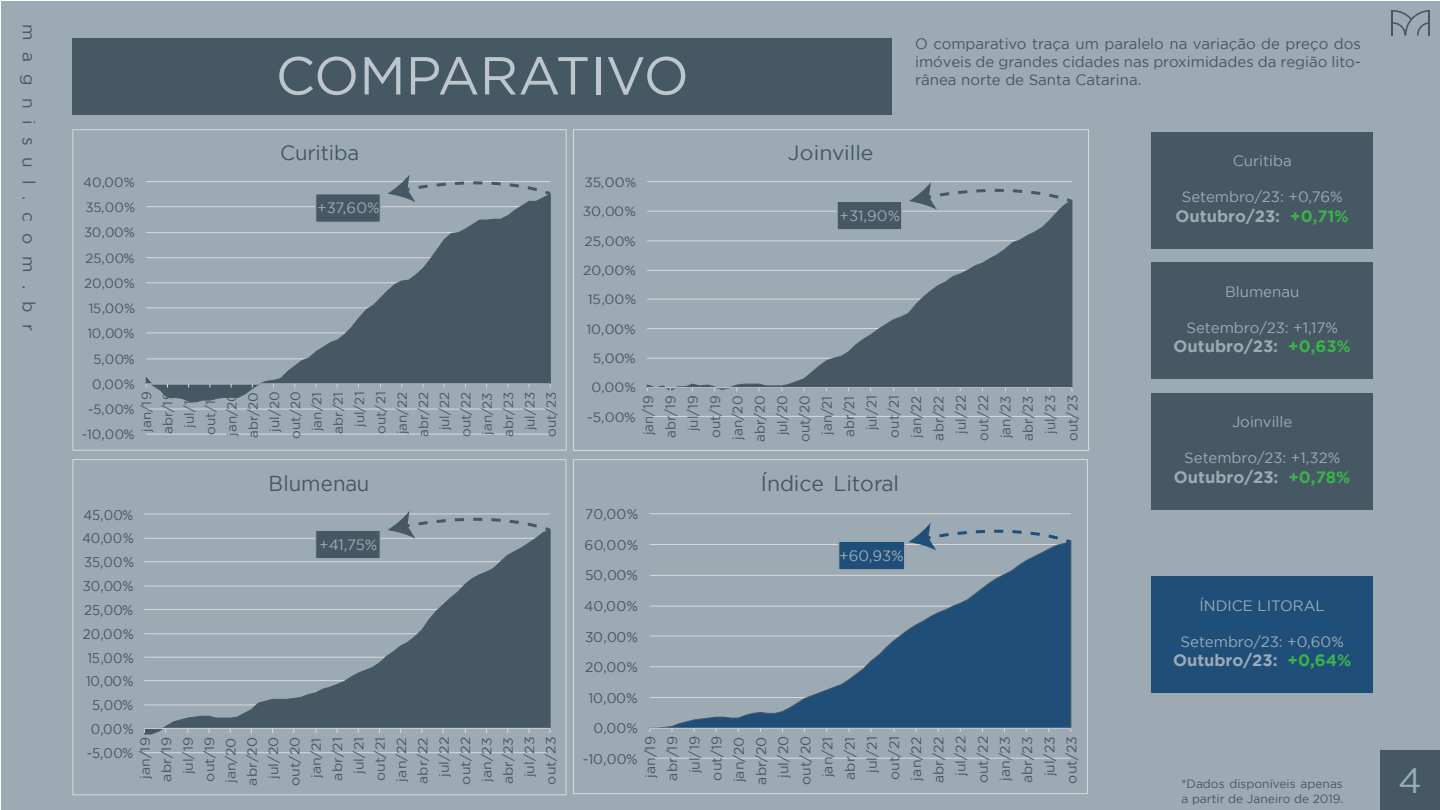
<style>
.page{position:relative;width:1440px;height:810px;background:#fff}
.page>*{position:absolute;margin:0;border:0;box-sizing:border-box;transform-origin:0 0}
.t1{font:53.4px "Gotham";color:#bcc6cc}
.t2{font:35.25px "Gotham";color:#93acbc}
.t3{font:21.52px "Gotham";color:#465863;scale:.94 1}
.t4{font:21.45px "Gotham";letter-spacing:-.005em;color:#465863}
.t5{font:20.62px "Gotham";color:#465863}
.t6{font:17.25px "Gotham";letter-spacing:.69em;color:#465863}
.t7{font:700 16.5px "Gotham";color:#9caab3}
.t8{font:15px "Gotham";color:#9caab3}
.t9{font:15px/18px "Gotham";color:#465863;text-align:justify}
.t10{font:14.02px "Gotham";color:#465863;scale:.94 1}
.t11{font:14.02px "Gotham";color:#465863}
.t12{font:13.88px/22.4px "Gotham";color:#465863;text-align:right}
.t13{font:13.8px/22.2px "Gotham";color:#465863;text-align:right}
.t14{font:13.42px "Gotham";color:#465863}
.t15{font:13.27px/21.4px "Gotham";color:#465863;text-align:right;scale:1.06 1}
.t16{font:13.27px/21.3px "Gotham";color:#465863;text-align:right}
.t17{font:12px/14.4px "Gotham";color:#465863}
.s1{color:#39b34a}
</style>
<div class="page">
<div style="left:2px;top:1px;width:1438px;height:809px;background:#9caab3"></div>
<hr style="left:650px;top:514px;width:421px;height:1px;background:#d9d9d9">
<hr style="left:650px;top:758px;width:421px;height:1px;background:#d9d9d9">
<svg style="left:649px;top:544px;width:422px;height:185px"></svg>
<hr style="left:650px;top:728px;width:421px;height:1px;background:#d9d9d9">
<hr style="left:647px;top:181px;width:425px;height:1px;background:#d9d9d9">
<hr style="left:647px;top:416px;width:425px;height:1px;background:#d9d9d9">
<svg style="left:647px;top:210px;width:425px;height:181px"></svg>
<hr style="left:647px;top:388px;width:425px;height:1px;background:#d9d9d9">
<div style="left:573px;top:129px;width:516px;height:322px;border:1px solid #d9d9d9"></div>
<hr style="left:144px;top:514px;width:406px;height:1px;background:#d9d9d9">
<hr style="left:144px;top:752px;width:406px;height:1px;background:#d9d9d9">
<svg style="left:144px;top:537px;width:407px;height:197px"></svg>
<hr style="left:144px;top:728px;width:406px;height:1px;background:#d9d9d9">
<hr style="left:146px;top:181px;width:404px;height:1px;background:#d9d9d9">
<hr style="left:146px;top:409px;width:404px;height:1px;background:#d9d9d9">
<hr style="left:146px;top:434px;width:404px;height:1px;background:#d9d9d9">
<svg style="left:146px;top:202px;width:405px;height:200px"></svg>
<hr style="left:146px;top:384px;width:404px;height:1px;background:#d9d9d9">
<div style="left:73px;top:129px;width:493px;height:321px;border:1px solid #d9d9d9"></div>
<div style="left:72px;top:38px;width:820px;height:77px;background:#465863"></div>
<div style="left:1380px;top:750px;width:60px;height:60px;background:#465863"></div>
<svg style="left:1392px;top:10px;width:38px;height:26px"></svg>
<div style="left:1151px;top:132px;width:222px;height:117px;background:#465863"></div>
<div style="left:1151px;top:262px;width:222px;height:117px;background:#465863"></div>
<div style="left:1151px;top:393px;width:222px;height:117px;background:#465863"></div>
<div style="left:1151px;top:576px;width:222px;height:117px;background:#1f4e79"></div>
<svg style="left:387px;top:174px;width:164px;height:28px"></svg>
<div style="left:315px;top:194px;width:66px;height:29px;background:#465863;border:1px solid #9caab3"></div>
<svg style="left:908px;top:523px;width:164px;height:28px"></svg>
<div style="left:838px;top:541px;width:67px;height:29px;background:#1f4e79;border:1px solid #9caab3"></div>
<svg style="left:387px;top:511px;width:164px;height:28px"></svg>
<div style="left:315px;top:530px;width:65px;height:29px;background:#465863;border:1px solid #9caab3"></div>
<svg style="left:909px;top:182px;width:164px;height:28px"></svg>
<div style="left:837px;top:201px;width:65px;height:29px;background:#465863;border:1px solid #9caab3"></div>
<p class="t6" style="left:39px;top:24px;width:309px;rotate:90deg">magnisul.com.br</p>
<p class="t14" style="left:83px;top:175px;width:53px">40,00%</p>
<p class="t14" style="left:85px;top:200px;width:51px">35,00%</p>
<p class="t14" style="left:84px;top:225px;width:52px">30,00%</p>
<p class="t14" style="left:86px;top:250px;width:51px">25,00%</p>
<p class="t14" style="left:84px;top:276px;width:52px">20,00%</p>
<p class="t14" style="left:89px;top:301px;width:48px">15,00%</p>
<p class="t14" style="left:87px;top:326px;width:49px">10,00%</p>
<p class="t14" style="left:93px;top:351px;width:43px">5,00%</p>
<h1 class="t1" style="left:276px;top:46px;width:415px">COMPARATIVO</h1>
<h3 class="t5" style="left:280px;top:141px;width:81px">Curitiba</h3>
<p class="t8" style="left:317px;top:200px;width:64px">+37,60%</p>
<p class="t14" style="left:584px;top:175px;width:54px">35,00%</p>
<p class="t14" style="left:583px;top:204px;width:55px">30,00%</p>
<p class="t14" style="left:585px;top:234px;width:53px">25,00%</p>
<p class="t14" style="left:583px;top:263px;width:55px">20,00%</p>
<p class="t14" style="left:588px;top:292px;width:50px">15,00%</p>
<p class="t14" style="left:586px;top:322px;width:51px">10,00%</p>
<p class="t14" style="left:593px;top:351px;width:44px">5,00%</p>
<p class="t9" style="left:915px;top:35px;width:448px">O comparativo traça um paralelo na variação de preço dos imóveis de grandes cidades nas proximidades da região lito&shy;rânea norte de Santa Catarina.</p>
<h3 class="t5" style="left:788px;top:141px;width:87px">Joinville</h3>
<p class="t8" style="left:839px;top:207px;width:62px">+31,90%</p>
<p class="t8" style="left:1233px;top:153px;width:60px">Curitiba</p>
<p class="t8" style="left:1182px;top:189px;width:162px">Setembro/23: +0,76%</p>
<p class="t7" style="left:1176px;top:207px;width:175px">Outubro/23: <span class="s1">+0,71%</span></p>
<p class="t8" style="left:1225px;top:283px;width:76px">Blumenau</p>
<p class="t8" style="left:1187px;top:319px;width:153px">Setembro/23: +1,17%</p>
<p class="t7" style="left:1174px;top:337px;width:179px">Outubro/23: <span class="s1">+0,63%</span></p>
<p class="t14" style="left:92px;top:377px;width:44px">0,00%</p>
<p class="t16" style="left:136px;top:439px;width:49px;rotate:-90deg">jan/19 abr/19 jul/19 out/19 jan/20 abr/20 jul/20 out/20 jan/21 abr/21 jul/21 out/21 jan/22 abr/22 jul/22 out/22 jan/23 abr/23 jul/23 out/23</p>
<p class="t14" style="left:88px;top:402px;width:48px">-5,00%</p>
<p class="t14" style="left:82px;top:427px;width:54px">-10,00%</p>
<p class="t10" style="left:83px;top:507px;width:55px">45,00%</p>
<p class="t10" style="left:82px;top:531px;width:57px">40,00%</p>
<p class="t10" style="left:84px;top:555px;width:55px">35,00%</p>
<p class="t10" style="left:83px;top:578px;width:56px">30,00%</p>
<p class="t10" style="left:84px;top:602px;width:54px">25,00%</p>
<p class="t10" style="left:83px;top:626px;width:56px">20,00%</p>
<p class="t10" style="left:88px;top:650px;width:51px">15,00%</p>
<p class="t10" style="left:86px;top:674px;width:52px">10,00%</p>
<p class="t10" style="left:92px;top:697px;width:45px">5,00%</p>
<h3 class="t3" style="left:269px;top:471px;width:109px">Blumenau</h3>
<p class="t8" style="left:319px;top:536px;width:60px">+41,75%</p>
<p class="t10" style="left:91px;top:721px;width:47px">0,00%</p>
<p class="t15" style="left:134px;top:786px;width:48px;rotate:-90deg">jan/19 abr/19 jul/19 out/19 jan/20 abr/20 jul/20 out/20 jan/21 abr/21 jul/21 out/21 jan/22 abr/22 jul/22 out/22 jan/23 abr/23 jul/23 out/23</p>
<p class="t10" style="left:87px;top:745px;width:51px">-5,00%</p>
<p class="t14" style="left:591px;top:380px;width:46px">0,00%</p>
<p class="t12" style="left:637px;top:442px;width:49px;rotate:-90deg">jan/19 abr/19 jul/19 out/19 jan/20 abr/20 jul/20 out/20 jan/21 abr/21 jul/21 out/21 jan/22 abr/22 jul/22 out/22 jan/23 abr/23 jul/23 out/23</p>
<p class="t14" style="left:587px;top:410px;width:50px">-5,00%</p>
<p class="t11" style="left:585px;top:507px;width:54px">70,00%</p>
<p class="t11" style="left:585px;top:537px;width:55px">60,00%</p>
<p class="t11" style="left:585px;top:568px;width:54px">50,00%</p>
<p class="t11" style="left:584px;top:598px;width:55px">40,00%</p>
<p class="t11" style="left:585px;top:629px;width:54px">30,00%</p>
<p class="t11" style="left:585px;top:659px;width:54px">20,00%</p>
<p class="t11" style="left:589px;top:690px;width:51px">10,00%</p>
<h3 class="t4" style="left:761px;top:471px;width:140px">Índice Litoral</h3>
<p class="t8" style="left:839px;top:547px;width:66px">+60,93%</p>
<p class="t11" style="left:593px;top:721px;width:46px">0,00%</p>
<p class="t13" style="left:639px;top:785px;width:51px;rotate:-90deg">jan/19 abr/19 jul/19 out/19 jan/20 abr/20 jul/20 out/20 jan/21 abr/21 jul/21 out/21 jan/22 abr/22 jul/22 out/22 jan/23 abr/23 jul/23 out/23</p>
<p class="t11" style="left:583px;top:751px;width:56px">-10,00%</p>
<p class="t8" style="left:1232px;top:414px;width:62px">Joinville</p>
<p class="t8" style="left:1184px;top:450px;width:158px">Setembro/23: +1,32%</p>
<p class="t7" style="left:1174px;top:468px;width:178px">Outubro/23: <span class="s1">+0,78%</span></p>
<p class="t8" style="left:1200px;top:597px;width:127px">ÍNDICE LITORAL</p>
<p class="t8" style="left:1181px;top:633px;width:165px">Setembro/23: +0,60%</p>
<p class="t7" style="left:1173px;top:651px;width:180px">Outubro/23: <span class="s1">+0,64%</span></p>
<p class="t17" style="left:1181px;top:777px;width:163px">*Dados disponíveis apenas a partir de Janeiro de 2019.</p>
<h2 class="t2" style="left:1398px;top:761px;width:25px">4</h2>
</div>
